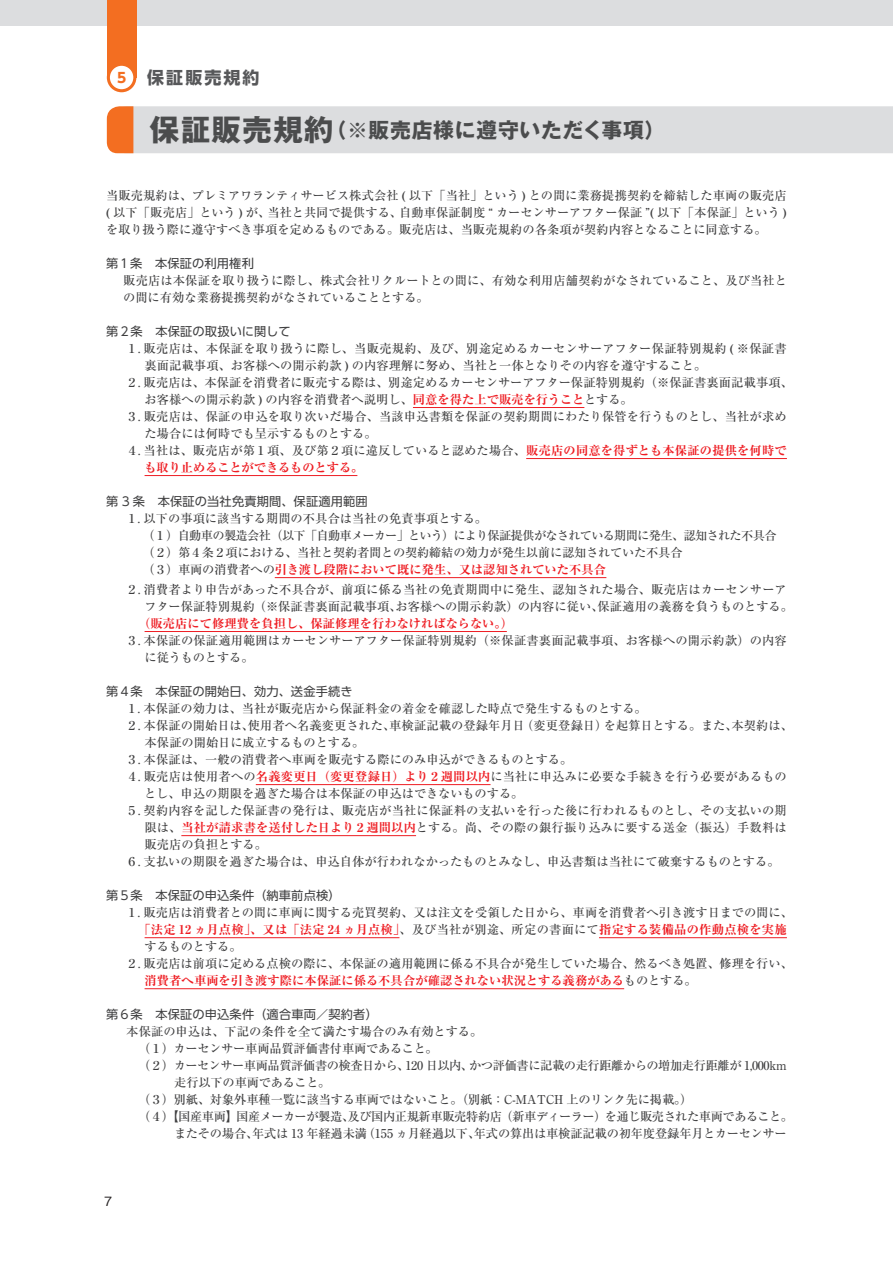
<style>
.page{position:relative;width:893px;height:1263px;background:#fff}
.page>*{position:absolute;margin:0;border:0;box-sizing:border-box;transform-origin:0 0}
.t1{font:700 20.85px "Gothic MB101 Pr 6 N";letter-spacing:.035em;color:#4b4c4d}
.t2{font:700 16.95px "UD Shin Go NT Pro";letter-spacing:.12em;color:#57585a}
.t3{font:700 13.8px "UD Shin Go NT Pro";color:#f36e21}
.t4{font:500 12.75px "Gothic BBB Pr 5";color:#231f20}
.X{font:500 12.15px/17px "Ryumin Pr 6 N";letter-spacing:.005em;color:#3e3e3f}
.カタカナ{font:500 12.15px/17px "Ryumin Pr 6 N";letter-spacing:-.03em;color:#3e3e3f}
.X-2{font:700 expanded 12.15px/17px "Ryumin Pr 6 N";letter-spacing:.005em;color:#ee1d23}
.第X条{font:12.15px "UD Shin Go Pr 6";letter-spacing:.01em;color:#3e3e3f}
.カタカナ-2{font:500 12.15px "Ryumin Pr 6 N";letter-spacing:-.055em;color:#3e3e3f}
.X-3{font:700 expanded 12.15px "Ryumin Pr 6 N";letter-spacing:.025em;color:#ee1d23}
.s1{font-size:29.7px}
.s2{font-weight:700;font-stretch:expanded;color:#ee1d23}
.s3{font-weight:500;font-stretch:normal;color:#3e3e3f}
</style>
<div class="page">
<div style="left:0;top:0;width:893px;height:26px;background:#dcdddf"></div>
<hr style="left:413px;top:407px;width:171px;height:1px;background:#ee1d23">
<hr style="left:526px;top:458px;width:261px;height:1px;background:#ee1d23">
<hr style="left:145px;top:475px;width:212px;height:1px;background:#ee1d23">
<hr style="left:275px;top:577px;width:331px;height:1px;background:#ee1d23">
<hr style="left:145px;top:631px;width:362px;height:1px;background:#ee1d23">
<hr style="left:256px;top:784px;width:234px;height:1px;background:#ee1d23">
<hr style="left:181px;top:835px;width:235px;height:1px;background:#ee1d23">
<hr style="left:145px;top:937px;width:254px;height:1px;background:#ee1d23">
<hr style="left:599px;top:937px;width:188px;height:1px;background:#ee1d23">
<hr style="left:145px;top:988px;width:479px;height:1px;background:#ee1d23">
<div style="left:107px;top:106px;width:786px;height:47px;background:#dcdddf"></div>
<svg style="left:107px;top:63px;width:29px;height:29px"></svg>
<div style="left:107px;top:0;width:29px;height:77px;background:#f36e21"></div>
<div style="left:110px;top:66px;width:23px;height:23px;background:#fff;border-radius:50%"></div>
<p class="t3" style="left:117px;top:66px;width:11px">5</p>
<p class="t2" style="left:147px;top:64px;width:114px">保証販売規約</p>
<p class="t1" style="left:150px;top:112px;width:517px"><span class="s1">保証販売規約</span>（※販売店様に遵守いただく事項）</p>
<p class="X" style="left:106px;top:186px;width:682px;text-align:justify">当販売規約は、プレミアワランティサービス株式会社 ( 以下「当社」という ) との間に業務提携契約を締結した車両の販売店( 以下「販売店」という ) が、当社と共同で提供する、自動車保証制度 “ カーセンサーアフター保証 ”( 以下「本保証」という )を取り扱う際に遵守すべき事項を定めるものである。販売店は、当販売規約の各条項が契約内容となることに同意する。</p>
<p class="第X条" style="left:106px;top:254px;width:149px">第１条　本保証の利用権利</p>
<p class="X" style="left:123px;top:271px;width:665px">販売店は本保証を取り扱うに際し、株式会社リクルートとの間に、有効な利用店舗契約がなされていること、及び当社との間に有効な業務提携契約がなされていることとする。</p>
<p class="第X条" style="left:106px;top:322px;width:186px">第２条　本保証の取扱いに関して</p>
<p class="X" style="left:145px;top:339px;width:644px;text-indent:-19px">１. 販売店は、本保証を取り扱うに際し、当販売規約、及び、別途定めるカーセンサーアフター保証特別規約 ( ※保証書裏面記載事項、お客様への開示約款 ) の内容理解に努め、当社と一体となりその内容を遵守すること。</p>
<p class="X" style="left:144px;top:374px;width:650px;text-indent:-18px">２. 販売店は、本保証を消費者に販売する際は、別途定めるカーセンサーアフター保証特別規約（※保証書裏面記載事項、お客様への開示約款 ) の内容を消費者へ説明し、<span class="s2">同意を得た上で販売を行うこと</span>とする。</p>
<p class="X" style="left:144px;top:408px;width:644px;text-indent:-18px">３. 販売店は、保証の申込を取り次いだ場合、当該申込書類を保証の契約期間にわたり保管を行うものとし、当社が求めた場合には何時でも呈示するものとする。</p>
<p class="X-2" style="left:144px;top:442px;width:644px;text-indent:-18px"><span class="s3">４. 当社は、販売店が第１項、及び第２項に違反していると認めた場合、</span>販売店の同意を得ずとも本保証の提供を何時でも取り止めることができるものとする。</p>
<p class="第X条" style="left:106px;top:492px;width:263px">第 3 条　本保証の当社免責期間、保証適用範囲</p>
<p class="X" style="left:126px;top:510px;width:363px">１. 以下の事項に該当する期間の不具合は当社の免責事項とする。</p>
<p class="カタカナ-2" style="left:142px;top:526px;width:636px">（１）自動車の製造会社（以下「自動車メーカー」という）により保証提供がなされている期間に発生、認知された不具合</p>
<p class="カタカナ" style="left:142px;top:544px;width:542px">（２）第４条２項における、当社と契約者間との契約締結の効力が発生以前に認知されていた不具合</p>
<p class="X-2" style="left:142px;top:561px;width:465px"><span class="s3">（３）車両の消費者への</span>引き渡し段階において既に発生、又は認知されていた不具合</p>
<p class="X" style="left:126px;top:580px;width:662px">２. 消費者より申告があった不具合が、前項に係る当社の免責期間中に発生、認知された場合、販売店はカーセンサーア</p>
<p class="X" style="left:144px;top:597px;width:650px">フター保証特別規約（※保証書裏面記載事項、お客様への開示約款）の内容に従い、保証適用の義務を負うものとする。</p>
<p class="X-2" style="left:138px;top:615px;width:376px">（販売店にて修理費を負担し、保証修理を行わなければならない。）</p>
<p class="X" style="left:144px;top:631px;width:644px;text-indent:-18px">３. 本保証の保証適用範囲はカーセンサーアフター保証特別規約（※保証書裏面記載事項、お客様への開示約款）の内容に従うものとする。</p>
<p class="第X条" style="left:106px;top:682px;width:248px">第４条　本保証の開始日、効力、送金手続き</p>
<p class="X" style="left:126px;top:700px;width:522px">１. 本保証の効力は、当社が販売店から保証料金の着金を確認した時点で発生するものとする。</p>
<p class="X" style="left:145px;top:717px;width:650px;text-indent:-19px">２. 本保証の開始日は、使用者へ名義変更された、車検証記載の登録年月日（変更登録日）を起算日とする。また、本契約は、本保証の開始日に成立するものとする。</p>
<p class="X" style="left:126px;top:751px;width:448px">３. 本保証は、一般の消費者へ車両を販売する際にのみ申込ができるものとする。</p>
<p class="X" style="left:144px;top:768px;width:644px;text-indent:-18px">４. 販売店は使用者への<span class="s2">名義変更日（変更登録日）より２週間以内</span>に当社に申込みに必要な手続きを行う必要があるものとし、申込の期限を過ぎた場合は本保証の申込はできないものする。</p>
<p class="X" style="left:144px;top:802px;width:644px;text-align:justify;text-indent:-18px">５. 契約内容を記した保証書の発行は、販売店が当社に保証料の支払いを行った後に行われるものとし、その支払いの期限は、<span class="s2">当社が請求書を送付した日より２週間以内</span>とする。尚、その際の銀行振り込みに要する送金（振込）手数料は販売店の負担とする。</p>
<p class="X" style="left:126px;top:853px;width:655px">６. 支払いの期限を過ぎた場合は、申込自体が行われなかったものとみなし、申込書類は当社にて破棄するものとする。</p>
<p class="第X条" style="left:106px;top:886px;width:236px">第５条　本保証の申込条件（納車前点検）</p>
<p class="X" style="left:126px;top:904px;width:669px">１. 販売店は消費者との間に車両に関する売買契約、又は注文を受領した日から、車両を消費者へ引き渡す日までの間に、</p>
<p class="X-3" style="left:138px;top:920px;width:650px">「法定 12 ヵ月点検」、又は「法定 24 ヵ月点検」<span class="s3">、及び当社が別途、所定の書面にて</span>指定する装備品の作動点検を実施</p>
<p class="X" style="left:144px;top:938px;width:99px">するものとする。</p>
<p class="X" style="left:145px;top:955px;width:650px;text-indent:-19px">２. 販売店は前項に定める点検の際に、本保証の適用範囲に係る不具合が発生していた場合、然るべき処置、修理を行い、<span class="s2">消費者へ車両を引き渡す際に本保証に係る不具合が確認されない状況とする義務がある</span>ものとする。</p>
<p class="第X条" style="left:106px;top:1005px;width:273px">第６条　本保証の申込条件（適合車両／契約者）</p>
<p class="X" style="left:126px;top:1023px;width:358px">本保証の申込は、下記の条件を全て満たす場合のみ有効とする。</p>
<p class="カタカナ" style="left:138px;top:1040px;width:301px">（１）カーセンサー車両品質評価書付車両であること。</p>
<p class="カタカナ" style="left:174px;top:1057px;width:614px;text-indent:-36px">（２）カーセンサー車両品質評価書の検査日から、120 日以内、かつ評価書に記載の走行距離からの増加走行距離が 1,000km走行以下の車両であること。</p>
<p class="カタカナ" style="left:138px;top:1091px;width:555px">（３）別紙、対象外車種一覧に該当する車両ではないこと。（別紙：C-MATCH 上のリンク先に掲載。）</p>
<p class="カタカナ" style="left:174px;top:1108px;width:620px;text-indent:-36px">（４）【国産車両】国産メーカーが製造、及び国内正規新車販売特約店（新車ディーラー）を通じ販売された車両であること。またその場合、年式は 13 年経過未満（155 ヵ月経過以下、年式の算出は車検証記載の初年度登録年月とカーセンサー</p>
<p class="t4" style="left:104px;top:1191px;width:10px">7</p>
</div>
